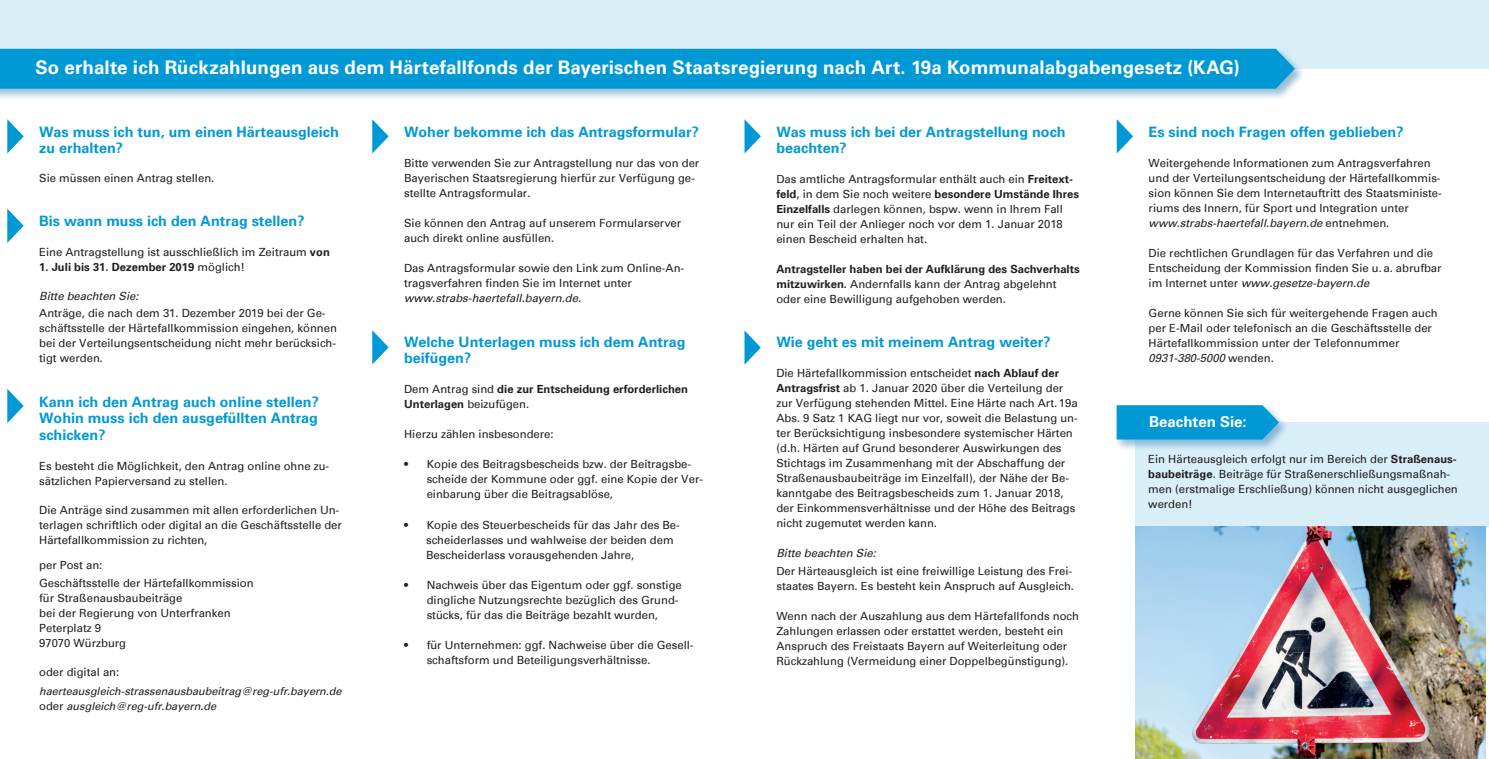
<style>
.page{position:relative;width:1489px;height:759px;background:#fff}
.page>*{position:absolute;margin:0;border:0;box-sizing:border-box;transform-origin:0 0}
.t1{font:700 18.75px "Univers";letter-spacing:.005em;color:#fff}
.t2{font:700 15px "Univers";color:#fff}
.t3{font:700 14.38px/16.2px "Univers";color:#0099d5}
.t4{font:11.25px/15px "Univers";color:#231f20}
.t5{font:italic 11.25px "Univers";color:#231f20}
.t6{font:700 11.25px/15px "Univers";color:#231f20}
.t7{font:italic 10.88px "Univers";color:#231f20}
.s1{font-weight:700}
.s2{font-weight:400}
.s3{font-style:normal;font-size:11.25px}
.s4{font-style:normal}
.s5{font-style:italic}
</style>
<div class="page">
<svg style="left:7px;top:208px;width:17px;height:35px"></svg>
<svg style="left:7px;top:119px;width:17px;height:34px"></svg>
<svg style="left:7px;top:389px;width:17px;height:34px"></svg>
<svg style="left:744px;top:119px;width:16px;height:34px"></svg>
<svg style="left:744px;top:330px;width:16px;height:34px"></svg>
<svg style="left:1116px;top:119px;width:17px;height:34px"></svg>
<svg style="left:372px;top:330px;width:16px;height:34px"></svg>
<div style="left:0;top:0;width:1488px;height:69px;background:#d9eff8"></div>
<svg style="left:372px;top:119px;width:16px;height:34px"></svg>
<div style="left:0;top:47px;width:1305px;height:54px;background:#327fb0;opacity:.5"></div>
<div style="left:0;top:49px;width:1294px;height:40px;background:#0099d5"></div>
<div style="left:1135px;top:422px;width:353px;height:104px;background:#d9eff8"></div>
<div style="left:1114px;top:403px;width:175px;height:48px;background:#327fb0;opacity:.5"></div>
<svg style="left:1116px;top:405px;width:162px;height:34px;background:#0a9cd6"></svg>
<img style="left:1135px;top:526px;width:350px;height:232px">
<p class="t1" style="left:35px;top:56px;width:1205px">So erhalte ich Rückzahlungen aus dem Härtefallfonds der Bayerischen Staatsregierung nach Art. 19a Kommunalabgabengesetz (KAG)</p>
<p class="t3" style="left:39px;top:124px;width:301px">Was muss ich tun, um einen Härteausgleich zu erhalten?</p>
<p class="t4" style="left:39px;top:170px;width:177px">Sie müssen einen Antrag stellen.</p>
<p class="t3" style="left:39px;top:212px;width:267px">Bis wann muss ich den Antrag stellen?</p>
<p class="t4" style="left:39px;top:244px;width:292px">Eine Antragstellung ist ausschließlich im Zeitraum <span class="s1">von</span></p>
<p class="t6" style="left:39px;top:259px;width:207px">1. Juli bis 31. Dezember 2019 <span class="s2">möglich!</span></p>
<p class="t5" style="left:39px;top:289px;width:101px">Bitte beachten Sie:</p>
<p class="t4" style="left:39px;top:305px;width:299px">Anträge, die nach dem 31. Dezember 2019 bei der Ge&shy;schäftsstelle der Härtefallkommission eingehen, können bei der Verteilungsentscheidung nicht mehr berücksich&shy;tigt werden.</p>
<p class="t3" style="left:39px;top:394px;width:281px">Kann ich den Antrag auch online stellen?</p>
<p class="t3" style="left:39px;top:410px;width:280px">Wohin muss ich den ausgefüllten Antrag</p>
<p class="t3" style="left:39px;top:426px;width:68px">schicken?</p>
<p class="t4" style="left:39px;top:458px;width:291px">Es besteht die Möglichkeit, den Antrag online ohne zu&shy;sätzlichen Papierversand zu stellen.</p>
<p class="t4" style="left:39px;top:502px;width:304px">Die Anträge sind zusammen mit allen erforderlichen Un&shy;terlagen schriftlich oder digital an die Geschäftsstelle der<br>Härtefallkommission zu richten,</p>
<p class="t4" style="left:39px;top:557px;width:65px">per Post an:</p>
<p class="t4" style="left:39px;top:575px;width:216px">Geschäftsstelle der Härtefallkommission</p>
<p class="t4" style="left:39px;top:590px;width:145px">für Straßenausbaubeiträge</p>
<p class="t4" style="left:39px;top:605px;width:193px">bei der Regierung von Unterfranken</p>
<p class="t4" style="left:39px;top:620px;width:63px">Peterplatz 9</p>
<p class="t4" style="left:39px;top:635px;width:88px">97070 Würzburg</p>
<p class="t4" style="left:39px;top:664px;width:82px">oder digital an:</p>
<p class="t7" style="left:39px;top:684px;width:304px">haerteausgleich-strassenausbaubeitrag@reg-ufr.bayern.de</p>
<p class="t7" style="left:39px;top:699px;width:178px"><span class="s3">oder</span> ausgleich@reg-ufr.bayern.de</p>
<p class="t3" style="left:404px;top:124px;width:296px">Woher bekomme ich das Antragsformular?</p>
<p class="t4" style="left:404px;top:155px;width:297px">Bitte verwenden Sie zur Antragstellung nur das von der<br>Bayerischen Staatsregierung hierfür zur Verfügung ge&shy;stellte Antragsformular.</p>
<p class="t4" style="left:404px;top:215px;width:278px">Sie können den Antrag auf unserem Formularserver auch direkt online ausfüllen.</p>
<p class="t4" style="left:404px;top:260px;width:281px">Das Antragsformular sowie den Link zum Online-An&shy;tragsverfahren finden Sie im Internet unter</p>
<p class="t5" style="left:404px;top:291px;width:178px">www.strabs-haertefall.bayern.de.</p>
<p class="t3" style="left:404px;top:334px;width:283px">Welche Unterlagen muss ich dem Antrag</p>
<p class="t3" style="left:404px;top:350px;width:69px">beifügen?</p>
<p class="t6" style="left:404px;top:382px;width:285px"><span class="s2">Dem Antrag sind</span> die zur Entscheidung erforderlichen<br>Unterlagen <span class="s2">beizufügen.</span></p>
<p class="t4" style="left:404px;top:427px;width:151px">Hierzu zählen insbesondere:</p>
<p class="t4" style="left:426px;top:457px;width:278px;text-indent:-22px">• Kopie des Beitragsbescheids bzw. der Beitragsbe&shy;scheide der Kommune oder ggf. eine Kopie der Ver&shy;einbarung über die Beitragsablöse,</p>
<p class="t4" style="left:404px;top:517px;width:277px">• Kopie des Steuerbescheids für das Jahr des Be-</p>
<p class="t4" style="left:426px;top:532px;width:249px">scheiderlasses und wahlweise der beiden dem</p>
<p class="t4" style="left:426px;top:547px;width:210px">Bescheiderlass vorausgehenden Jahre,</p>
<p class="t4" style="left:426px;top:577px;width:257px;text-indent:-22px">• Nachweis über das Eigentum oder ggf. sonstige dingliche Nutzungsrechte bezüglich des Grund&shy;stücks, für das die Beiträge bezahlt wurden,</p>
<p class="t4" style="left:426px;top:637px;width:268px;text-indent:-22px">• für Unternehmen: ggf. Nachweise über die Gesell&shy;schaftsform und Beteiligungsverhältnisse.</p>
<p class="t3" style="left:776px;top:124px;width:291px">Was muss ich bei der Antragstellung noch beachten?</p>
<p class="t4" style="left:776px;top:172px;width:304px">Das amtliche Antragsformular enthält auch ein <span class="s1">Freitext&shy;feld</span>, in dem Sie noch weitere <span class="s1">besondere Umstände Ihres Einzelfalls</span> darlegen können, bspw. wenn in Ihrem Fall nur ein Teil der Anlieger noch vor dem 1. Januar 2018 einen Bescheid erhalten hat.</p>
<p class="t4" style="left:776px;top:262px;width:305px"><span class="s1">Antragsteller haben bei der Aufklärung des Sachverhalts mitzuwirken.</span> Andernfalls kann der Antrag abgelehnt oder eine Bewilligung aufgehoben werden.</p>
<p class="t3" style="left:776px;top:334px;width:275px">Wie geht es mit meinem Antrag weiter?</p>
<p class="t4" style="left:776px;top:365px;width:288px">Die Härtefallkommission entscheidet <span class="s1">nach Ablauf der<br>Antragsfrist</span> ab 1. Januar 2020 über die Verteilung der</p>
<p class="t4" style="left:776px;top:395px;width:303px">zur Verfügung stehenden Mittel. Eine Härte nach Art. 19a</p>
<p class="t4" style="left:776px;top:410px;width:303px">Abs. 9 Satz 1 KAG liegt nur vor, soweit die Belastung un&shy;ter Berücksichtigung insbesondere systemischer Härten (d.h. Härten auf Grund besonderer Auswirkungen des Stichtags im Zusammenhang mit der Abschaffung der Straßenausbaubeiträge im Einzelfall), der Nähe der Be&shy;kanntgabe des Beitragsbescheids zum 1. Januar 2018, der Einkommensverhältnisse und der Höhe des Beitrags nicht zugemutet werden kann.</p>
<p class="t5" style="left:776px;top:546px;width:101px">Bitte beachten Sie:</p>
<p class="t4" style="left:776px;top:563px;width:299px">Der Härteausgleich ist eine freiwillige Leistung des Frei&shy;staates Bayern. Es besteht kein Anspruch auf Ausgleich.</p>
<p class="t4" style="left:776px;top:608px;width:304px">Wenn nach der Auszahlung aus dem Härtefallfonds noch Zahlungen erlassen oder erstattet werden, besteht ein Anspruch des Freistaats Bayern auf Weiterleitung oder Rückzahlung (Vermeidung einer Doppelbegünstigung).</p>
<p class="t3" style="left:1148px;top:124px;width:256px">Es sind noch Fragen offen geblieben?</p>
<p class="t4" style="left:1148px;top:155px;width:283px">Weitergehende Informationen zum Antragsverfahren</p>
<p class="t4" style="left:1148px;top:170px;width:293px">und der Verteilungsentscheidung der Härtefallkommis-</p>
<p class="t4" style="left:1148px;top:185px;width:295px">sion können Sie dem Internetauftritt des Staatsministe-</p>
<p class="t4" style="left:1148px;top:200px;width:262px">riums des Innern, für Sport und Integration unter</p>
<p class="t5" style="left:1148px;top:216px;width:242px">www.strabs-haertefall.bayern.de <span class="s4">entnehmen.</span></p>
<p class="t4" style="left:1148px;top:245px;width:294px">Die rechtlichen Grundlagen für das Verfahren und die<br>Entscheidung der Kommission finden Sie u. a. abrufbar im Internet unter <span class="s5">www.gesetze-bayern.de</span></p>
<p class="t4" style="left:1148px;top:305px;width:290px">Gerne können Sie sich für weitergehende Fragen auch per E-Mail oder telefonisch an die Geschäftsstelle der<br>Härtefallkommission unter der Telefonnummer</p>
<p class="t5" style="left:1148px;top:351px;width:127px">0931-380-5000 <span class="s4">wenden.</span></p>
<p class="t2" style="left:1149px;top:413px;width:99px">Beachten Sie:</p>
<p class="t4" style="left:1148px;top:452px;width:311px">Ein Härteausgleich erfolgt nur im Bereich der <span class="s1">Straßenaus&shy;baubeiträge</span>. Beiträge für Straßenerschließungsmaßnah&shy;men (erstmalige Erschließung) können nicht ausgeglichen werden!</p>
</div>
